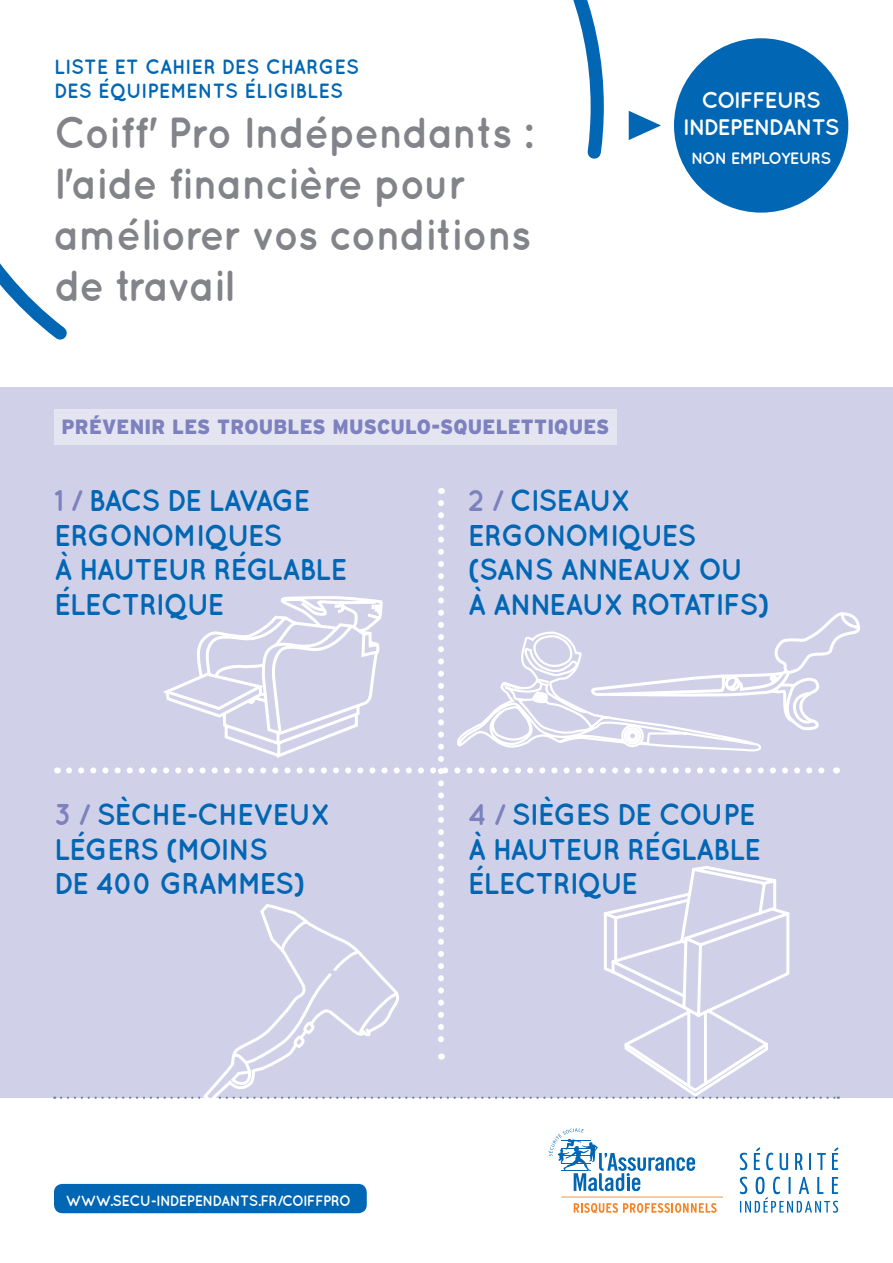
<style>
.page{position:relative;width:893px;height:1263px;background:#fff}
.page>*{position:absolute;margin:0;border:0;box-sizing:border-box;transform-origin:0 0}
.t1{font:700 43.5px/51px "Quicksand";letter-spacing:-.02em;color:#838489;scale:.94 1}
.Texte_courant{font:700 30px/34.5px "Quicksand";letter-spacing:-.03em;color:#0166b3;scale:.94 1}
.t2{font:700 22.5px/27px "Quicksand";letter-spacing:-.04em;color:#fff;text-align:center}
.t3{font:700 20.55px/24.5px "Quicksand";letter-spacing:.01em;color:#0166b3;scale:.94 1}
.t4{font:900 20.55px "Interstate";letter-spacing:.01em;color:#7d81be;scale:.94 1}
.t5{font:700 16.5px "Quicksand";letter-spacing:-.065em;color:#fff}
.t6{font:700 15px "Quicksand";letter-spacing:-.03em;color:#fff;scale:.94 1}
.s1{color:#7d81be}
</style>
<div class="page">
<div style="left:0;top:388px;width:893px;height:710px;background:#d0d1e8"></div>
<svg style="left:740px;top:1153px;width:7px;height:17px"></svg>
<svg style="left:754px;top:1147px;width:6px;height:23px"></svg>
<svg style="left:766px;top:1153px;width:7px;height:17px"></svg>
<svg style="left:780px;top:1153px;width:8px;height:17px"></svg>
<svg style="left:795px;top:1153px;width:7px;height:17px"></svg>
<svg style="left:809px;top:1153px;width:2px;height:17px"></svg>
<svg style="left:817px;top:1153px;width:9px;height:17px"></svg>
<svg style="left:832px;top:1147px;width:6px;height:23px"></svg>
<svg style="left:740px;top:1177px;width:98px;height:36px"></svg>
<svg style="left:548px;top:1128px;width:147px;height:63px"></svg>
<svg style="left:574px;top:1203px;width:143px;height:10px"></svg>
<hr style="left:561px;top:1196px;width:162px;height:1px;background:#f58427">
<svg style="left:573px;top:0;width:31px;height:159px"></svg>
<div style="left:674px;top:38px;width:174px;height:175px;background:#0166b3;border-radius:50%"></div>
<svg style="left:629px;top:111px;width:32px;height:29px"></svg>
<div style="left:54px;top:1184px;width:313px;height:29px;background:#0166b3;border-radius:9px"></div>
<svg style="left:0;top:263px;width:67px;height:77px"></svg>
<div style="left:54px;top:410px;width:562px;height:35px;background:#e5e5f2"></div>
<svg style="left:54px;top:503px;width:806px;height:596px"></svg>
<h3 class="t3" style="left:54px;top:54px;width:326px">LISTE ET CAHIER DES CHARGES<br>DES ÉQUIPEMENTS ÉLIGIBLES</h3>
<p class="t1" style="left:54px;top:106px;width:511px">Coiff' Pro Indépendants : l'aide financière pour améliorer vos conditions de travail</p>
<h3 class="t4" style="left:62px;top:415px;width:584px">PRÉVENIR LES TROUBLES MUSCULO-SQUELETTIQUES</h3>
<p class="t2" style="left:683px;top:86px;width:158px">COIFFEURS<br>INDEPENDANTS</p>
<p class="t5" style="left:691px;top:148px;width:141px">NON EMPLOYEURS</p>
<p class="Texte_courant" style="left:54px;top:482px;width:313px"><span class="s1">1 /</span> BACS DE LAVAGE<br>ERGONOMIQUES<br>À HAUTEUR RÉGLABLE<br>ÉLECTRIQUE</p>
<p class="Texte_courant" style="left:468px;top:482px;width:323px"><span class="s1">2 /</span> CISEAUX<br>ERGONOMIQUES (SANS ANNEAUX OU<br>À ANNEAUX ROTATIFS)</p>
<p class="Texte_courant" style="left:54px;top:796px;width:296px"><span class="s1">3 /</span> SÈCHE-CHEVEUX<br>LÉGERS (MOINS<br>DE 400 GRAMMES)</p>
<p class="Texte_courant" style="left:468px;top:796px;width:313px"><span class="s1">4 /</span> SIÈGES DE COUPE<br>À HAUTEUR RÉGLABLE<br>ÉLECTRIQUE</p>
<p class="t6" style="left:66px;top:1191px;width:305px">WWW.SECU-INDEPENDANTS.FR/COIFFPRO</p>
</div>
